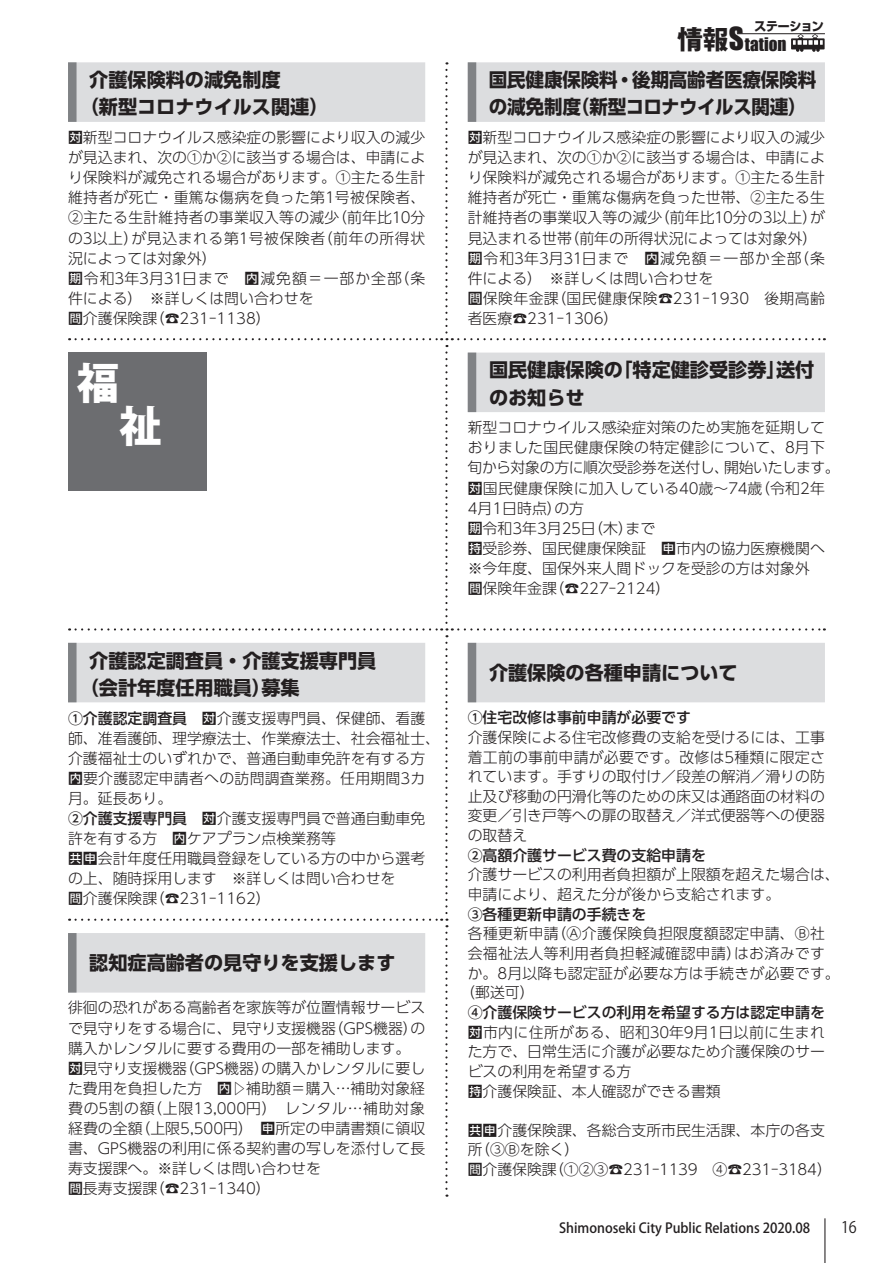
<style>
.page{position:relative;width:893px;height:1263px;background:#fff}
.page>*{position:absolute;margin:0;border:0;box-sizing:border-box;transform-origin:0 0}
.アイコン{font:800 42.45px "Koz Go Pro";color:#fff}
.情報_見出し{font:700 19.2px/27.2px "UD Shin Go Pr 6";color:#231f20}
.情報_見出し一行{font:700 19.2px "UD Shin Go Pr 6";color:#231f20}
.t1{font:17.25px "Impact";color:#231f20}
.t2{font:15.9px "Koz Go Pro";color:#231f20;scale:.9 1}
.情報_本文{font:300 14.85px/20.1px "UD Shin Go Pr 6";color:#231f20}
.情報_本文2段{font:300 14.85px/19.6px "UD Shin Go Pr 6";color:#231f20;text-align:justify}
.情報_本文2段-2{font:500 14.85px "UD Shin Go Pro";color:#231f20}
.情報_本文-2{font:300 14.85px "UD Shin Go Pr 6";letter-spacing:.025em;color:#231f20}
.情報_本文-3{font:300 14.85px "UD Shin Go Pr 6";letter-spacing:.065em;color:#231f20}
.情報_本文-4{font:300 14.85px "UD Shin Go Pr 6";letter-spacing:-.02em;color:#231f20}
.情報_本文2段-3{font:300 14.85px "UD Shin Go Pr 6";letter-spacing:.025em;color:#231f20}
.情報_本文2段-4{font:300 14.85px "UD Shin Go Pr 6";letter-spacing:.02em;color:#231f20}
.情報_本文-5{font:300 14.85px "UD Shin Go Pr 6";letter-spacing:.035em;color:#231f20}
.情報_本文-6{font:300 14.85px "UD Shin Go Pr 6";letter-spacing:-.035em;color:#231f20}
.情報_本文-7{font:300 14.7px "UD Shin Go Pr 6";color:#231f20}
.t3{font:500 13.8px "Koz Go Pro";color:#231f20;scale:.95 1}
.t4{font:700 12.75px "UD Shin Go Pr 6";letter-spacing:-.06em;color:#231f20}
.s1{font-family:"UD Shin Go Pro";font-weight:500}
.s2{font-family:"Koz Go Pro";font-weight:800;font-size:25.8px}
.s3{font-size:29.25px}
</style>
<div class="page">
<svg style="left:445px;top:933px;width:3px;height:264px"></svg>
<div style="left:468px;top:62px;width:357px;height:60px;background:#dcdddf"></div>
<div style="left:468px;top:62px;width:8px;height:60px;background:#808285"></div>
<div style="left:68px;top:62px;width:357px;height:60px;background:#dcdddf"></div>
<div style="left:68px;top:62px;width:9px;height:60px;background:#808285"></div>
<div style="left:68px;top:643px;width:9px;height:59px;background:#808285"></div>
<div style="left:468px;top:643px;width:357px;height:59px;background:#dcdddf"></div>
<div style="left:468px;top:643px;width:8px;height:59px;background:#808285"></div>
<div style="left:68px;top:933px;width:357px;height:59px;background:#dcdddf"></div>
<div style="left:68px;top:933px;width:9px;height:59px;background:#808285"></div>
<svg style="left:791px;top:34px;width:34px;height:18px"></svg>
<hr style="left:737px;top:33px;width:88px;height:1px;background:#231f20">
<hr style="left:824px;top:1218px;width:1px;height:45px;background:#231f20">
<svg style="left:69px;top:70px;width:756px;height:567px"></svg>
<svg style="left:69px;top:643px;width:379px;height:284px"></svg>
<p class="情報_見出し" style="left:80px;top:66px;width:250px;text-indent:10px">介護保険料の減免制度<br>（新型コロナウイルス関連(</p>
<p class="情報_本文" style="left:68px;top:127px;width:359px;text-align:right">新型コロナウイルス感染症の影響により収入の減少が見込まれ、次の①か②に該当する場合は、申請により保険料が減免される場合があります。①主たる生計維持者が死亡・重篤な傷病を負った第1号被保険者、（前年比10分</p>
<p class="情報_本文" style="left:318px;top:207px;width:109px;text-indent:-250px">②主たる生計維持者の事業収入等の減少<br>（前年の所得状</p>
<p class="情報_本文-5" style="left:132px;top:226px;width:195px">が見込まれる第1号被保険者</p>
<p class="情報_本文" style="left:68px;top:227px;width:150px">の3以上）<br>況によっては対象外(</p>
<p class="情報_本文" style="left:395px;top:267px;width:32px">（条</p>
<p class="情報_本文" style="left:68px;top:267px;width:247px;text-indent:16px">令和3年3月31日まで　<br>件による） ※詳しくは問い合わせを</p>
<p class="情報_本文" style="left:150px;top:308px;width:122px">)☎231-1138(</p>
<p class="情報_本文-3" style="left:260px;top:266px;width:143px">減免額＝一部か全部</p>
<p class="情報_本文" style="left:83px;top:308px;width:76px">介護保険課</p>
<p class="アイコン" style="left:77px;top:355px;width:44px">福</p>
<p class="アイコン" style="left:77px;top:399px;width:87px">　祉</p>
<p class="情報_見出し" style="left:261px;top:646px;width:116px;text-indent:-172px">介護認定調査員・介護支援専門員募集</p>
<p class="情報_見出し" style="left:80px;top:673px;width:193px">（会計年度任用職員）</p>
<p class="情報_本文" style="left:217px;top:707px;width:210px">介護支援専門員、保健師、看護</p>
<p class="情報_本文" style="left:68px;top:707px;width:374px"><span class="s1">①介護認定調査員<br></span>師、准看護師、理学療法士、作業療法士、社会福祉士、介護福祉士のいずれかで、普通自動車免許を有する方</p>
<p class="情報_本文" style="left:68px;top:767px;width:359px;text-indent:15px">要介護認定申請者への訪問調査業務。任用期間3カ月。延長あり。</p>
<p class="情報_本文" style="left:217px;top:808px;width:210px">介護支援専門員で普通自動車免</p>
<p class="情報_本文" style="left:187px;top:808px;width:150px;text-indent:-119px"><span class="s1">②介護支援専門員<br></span>ケアプラン点検業務等</p>
<p class="情報_本文" style="left:68px;top:828px;width:91px">許を有する方</p>
<p class="情報_本文" style="left:68px;top:848px;width:359px;text-indent:30px">会計年度任用職員登録をしている方の中から選考の上、随時採用します　※詳しくは問い合わせを</p>
<p class="情報_本文" style="left:150px;top:888px;width:122px">)☎231-1162(</p>
<p class="情報_本文" style="left:83px;top:888px;width:76px">介護保険課</p>
<p class="情報_見出し一行" style="left:89px;top:947px;width:308px">認知症高齢者の見守りを支援します</p>
<p class="情報_本文" style="left:68px;top:997px;width:359px;text-align:right">徘徊の恐れがある高齢者を家族等が位置情報サービス（GPS機器の）</p>
<p class="情報_本文" style="left:68px;top:1017px;width:344px">で見守りをする場合に、見守り支援機器<br>購入かレンタルに要する費用の一部を補助します。</p>
<p class="情報_本文" style="left:261px;top:1057px;width:165px">の購入かレンタルに要し</p>
<p class="情報_本文" style="left:180px;top:1057px;width:91px">（GPS機器）</p>
<p class="情報_本文" style="left:83px;top:1057px;width:106px">見守り支援機器</p>
<p class="情報_本文" style="left:246px;top:1077px;width:180px">補助額＝購入…補助対象経</p>
<p class="情報_本文" style="left:147px;top:1077px;width:279px;text-indent:-79px">た費用を負担した方<br>（上限13,000円）　レンタル…補助対象</p>
<p class="情報_本文-7" style="left:227px;top:1095px;width:16px;rotate:-90deg">▽</p>
<p class="情報_本文" style="left:68px;top:1098px;width:88px">費の5割の額</p>
<p class="情報_本文" style="left:135px;top:1118px;width:119px">（上限5,500円）</p>
<p class="情報_本文" style="left:276px;top:1118px;width:151px">所定の申請書類に領収</p>
<p class="情報_本文" style="left:68px;top:1118px;width:359px">経費の全額<br>書、GPS機器の利用に係る契約書の写しを添付して長寿支援課へ。※詳しくは問い合わせを</p>
<p class="情報_本文" style="left:150px;top:1178px;width:122px">)☎231-1340(</p>
<p class="情報_本文" style="left:83px;top:1178px;width:76px">長寿支援課</p>
<p class="t4" style="left:754px;top:16px;width:72px">ステーション</p>
<p class="t1" style="left:677px;top:31px;width:111px"><span class="s2">情報</span><span class="s3">S</span>TATION</p>
<p class="情報_見出し" style="left:571px;top:66px;width:247px;text-indent:-82px">国民健康保険料・後期高齢者医療保険料（新型コロナウイルス関連(</p>
<p class="情報_見出し" style="left:489px;top:93px;width:94px">の減免制度</p>
<p class="情報_本文" style="left:468px;top:127px;width:359px;text-align:right">新型コロナウイルス感染症の影響により収入の減少が見込まれ、次の①か②に該当する場合は、申請により保険料が減免される場合があります。①主たる生計維持者が死亡・重篤な傷病を負った世帯、②主たる生（前年比10分の3以上が）</p>
<p class="情報_本文" style="left:564px;top:207px;width:254px;text-indent:-97px">計維持者の事業収入等の減少<br>（前年の所得状況によっては対象外(</p>
<p class="情報_本文" style="left:468px;top:227px;width:106px">見込まれる世帯</p>
<p class="情報_本文" style="left:794px;top:247px;width:32px">（条</p>
<p class="情報_本文" style="left:468px;top:247px;width:247px;text-indent:16px">令和3年3月31日まで　<br>件による） ※詳しくは問い合わせを</p>
<p class="情報_本文-2" style="left:551px;top:286px;width:275px">（国民健康保険☎231-1930　後期高齢</p>
<p class="情報_本文-3" style="left:660px;top:246px;width:143px">減免額＝一部か全部</p>
<p class="情報_本文" style="left:468px;top:288px;width:152px;text-indent:15px">保険年金課<br>者医療☎231-1306(</p>
<p class="情報_見出し" style="left:613px;top:356px;width:174px">「特定健診受診券」</p>
<p class="情報_見出し" style="left:489px;top:356px;width:135px">国民健康保険ののお知らせ</p>
<p class="情報_本文" style="left:468px;top:417px;width:359px">新型コロナウイルス感染症対策のため実施を延期して</p>
<p class="情報_本文" style="left:468px;top:437px;width:359px">おりました国民健康保険の特定健診について、8月下</p>
<p class="情報_本文-6" style="left:724px;top:456px;width:117px">開始いたします。</p>
<p class="情報_見出し" style="left:776px;top:356px;width:40px">送付</p>
<p class="情報_本文-4" style="left:468px;top:456px;width:263px">旬から対象の方に順次受診券を送付し、</p>
<p class="情報_本文" style="left:554px;top:477px;width:272px;text-indent:-71px">国民健康保険に加入している40歳〜74 （歳令和2年の方</p>
<p class="情報_本文" style="left:468px;top:497px;width:96px">4月1日時点）</p>
<p class="情報_本文" style="left:483px;top:517px;width:152px">令和3年3月25 （日木）</p>
<p class="情報_本文" style="left:625px;top:517px;width:31px">まで</p>
<p class="情報_本文" style="left:483px;top:538px;width:165px">受診券、国民健康保険証</p>
<p class="情報_本文" style="left:468px;top:558px;width:344px">※今年度、国保外来人間ドックを受診の方は対象外</p>
<p class="情報_本文" style="left:550px;top:578px;width:122px">)☎227-2124(</p>
<p class="情報_本文" style="left:676px;top:538px;width:150px">市内の協力医療機関へ</p>
<p class="情報_本文" style="left:483px;top:578px;width:76px">保険年金課</p>
<p class="情報_見出し一行" style="left:489px;top:657px;width:250px">介護保険の各種申請について</p>
<p class="情報_本文2段-2" style="left:468px;top:705px;width:225px">①住宅改修は事前申請が必要です</p>
<p class="情報_本文2段" style="left:468px;top:727px;width:359px">介護保険による住宅改修費の支給を受けるには、工事着工前の事前申請が必要です。改修は5種類に限定されています。手すりの取付け／段差の解消／滑りの防止及び移動の円滑化等のための床又は通路面の材料の変更／引き戸等への扉の取替え／洋式便器等への便器の取替え</p>
<p class="情報_本文2段-2" style="left:468px;top:843px;width:240px">②高額介護サービス費の支給申請を</p>
<p class="情報_本文2段" style="left:468px;top:864px;width:374px">介護サービスの利用者負担額が上限額を超えた場合は、申請により、超えた分が後から支給されます。</p>
<p class="情報_本文2段-2" style="left:468px;top:902px;width:180px">③各種更新申請の手続きを</p>
<p class="情報_本文2段-3" style="left:551px;top:922px;width:275px">（Ⓐ介護保険負担限度額認定申請、Ⓑ社</p>
<p class="情報_本文2段" style="left:468px;top:923px;width:93px">各種更新申請</p>
<p class="情報_本文2段-4" style="left:468px;top:941px;width:275px">会福祉法人等利用者負担軽減確認申請）</p>
<p class="情報_本文2段" style="left:468px;top:962px;width:374px">か。8月以降も認定証が必要な方は手続きが必要です。</p>
<p class="情報_本文2段" style="left:460px;top:982px;width:76px">（郵送可(</p>
<p class="情報_本文2段-2" style="left:468px;top:1000px;width:359px">④介護保険サービスの利用を希望する方は認定申請を</p>
<p class="情報_本文2段" style="left:468px;top:1021px;width:359px;text-indent:15px">市内に住所がある、昭和30年9月1日以前に生まれた方で、日常生活に介護が必要なため介護保険のサービスの利用を希望する方</p>
<p class="情報_本文2段" style="left:483px;top:1080px;width:240px">介護保険証、本人確認ができる書類</p>
<p class="情報_本文2段" style="left:475px;top:1120px;width:351px;text-indent:22px">介護保険課、各総合支所市民生活課、本庁の各支（③Ⓑを除く(</p>
<p class="情報_本文2段" style="left:734px;top:943px;width:92px">はお済みです</p>
<p class="情報_本文2段" style="left:468px;top:1139px;width:16px">所</p>
<p class="情報_本文2段" style="left:549px;top:1159px;width:150px">)123☎231-1139</p>
<p class="情報_本文2段" style="left:483px;top:1159px;width:76px">介護保険課</p>
<p class="情報_本文2段" style="left:713px;top:1159px;width:121px">4☎231-3184(</p>
<p class="t3" style="left:559px;top:1219px;width:266px">Shimonoseki City Public Relations 2020.08</p>
<p class="t2" style="left:841px;top:1217px;width:19px">16</p>
</div>
